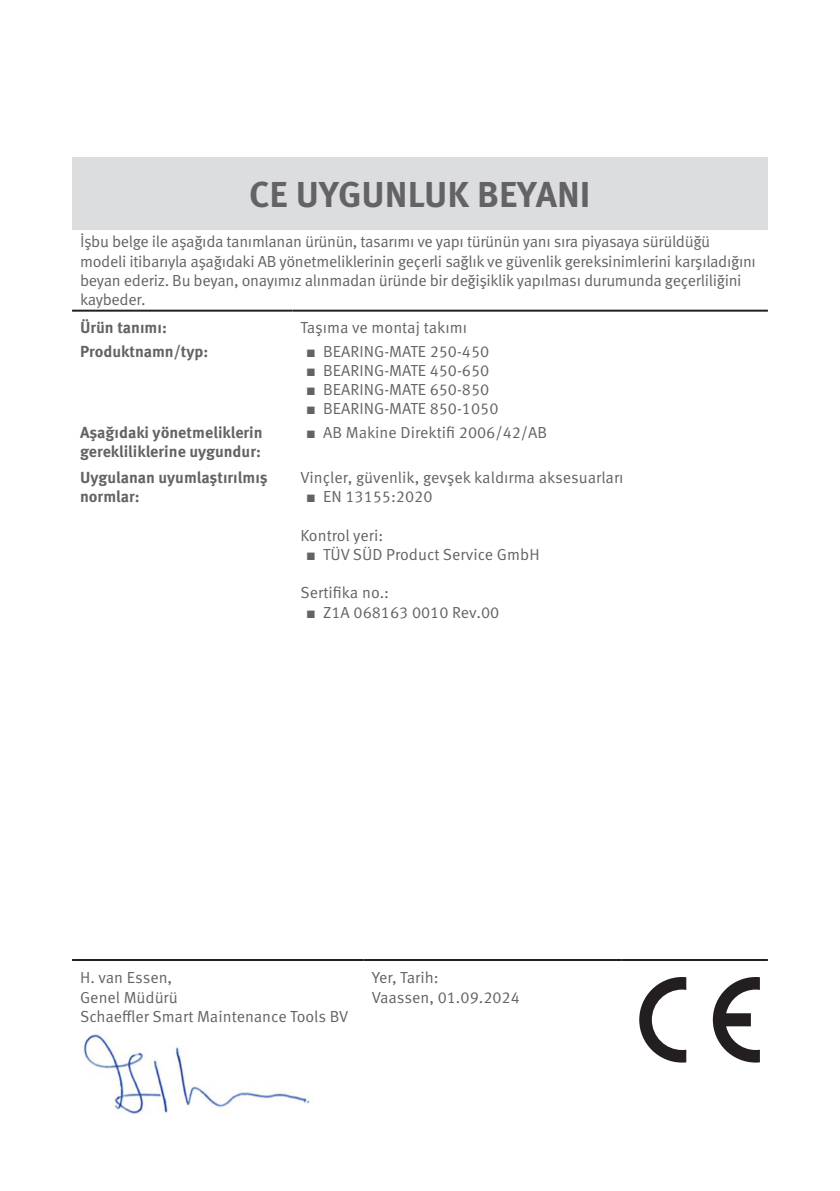
<style>
.page{position:relative;width:840px;height:1191px;background:#fff}
.page>*{position:absolute;margin:0;border:0;box-sizing:border-box;transform-origin:0 0}
.Platte_tekst{font:700 36px "Schaeffler Meta";color:#636366}
.Platte_tekst-2{font:16px "Schaeffler Meta";color:#636366}
.Platte_tekst-3{font:16px/19.2px "Schaeffler Meta";letter-spacing:-.02em;color:#636366}
.Platte_tekst_-_Bold{font:700 16px/19.2px "Schaeffler Meta";color:#636366}
.s1{font-family:"Arial"}
</style>
<div class="page">
<div style="left:72px;top:157px;width:695px;height:73px;background:#dcdddf"></div>
<hr style="left:72px;top:310px;width:220px;height:2px;background:#231f20">
<hr style="left:292px;top:310px;width:237px;height:2px;background:#231f20">
<hr style="left:529px;top:310px;width:238px;height:2px;background:#231f20">
<hr style="left:72px;top:959px;width:291px;height:2px;background:#231f20">
<hr style="left:363px;top:959px;width:258px;height:2px;background:#231f20">
<hr style="left:621px;top:959px;width:146px;height:2px;background:#231f20">
<img style="left:83px;top:1034px;width:227px;height:80px">
<svg style="left:639px;top:977px;width:47px;height:85px"></svg>
<svg style="left:712px;top:977px;width:47px;height:85px"></svg>
<p class="Platte_tekst" style="left:249px;top:172px;width:342px">CE UYGUNLUK BEYANI</p>
<p class="Platte_tekst-3" style="left:80px;top:232px;width:677px">İşbu belge ile aşağıda tanımlanan ürünün, tasarımı ve yapı türünün yanı sıra piyasaya sürüldüğü modeli itibarıyla aşağıdaki AB yönetmeliklerinin geçerli sağlık ve güvenlik gereksinimlerini karşıladığını beyan ederiz. Bu beyan, onayımız alınmadan üründe bir değişiklik yapılması durumunda geçerliliğini kaybeder.</p>
<p class="Platte_tekst_-_Bold" style="left:80px;top:318px;width:88px">Ürün tanımı:</p>
<p class="Platte_tekst-2" style="left:300px;top:318px;width:168px">Taşıma ve montaj takımı</p>
<p class="Platte_tekst_-_Bold" style="left:80px;top:342px;width:130px">Produktnamn/typ:</p>
<p class="Platte_tekst-2" style="left:306px;top:341px;width:185px"><span class="s1">■</span> BEARING-MATE 250-450</p>
<p class="Platte_tekst-2" style="left:306px;top:361px;width:185px"><span class="s1">■</span> BEARING-MATE 450-650</p>
<p class="Platte_tekst-2" style="left:306px;top:380px;width:185px"><span class="s1">■</span> BEARING-MATE 650-850</p>
<p class="Platte_tekst-2" style="left:306px;top:399px;width:194px"><span class="s1">■</span> BEARING-MATE 850-1050</p>
<p class="Platte_tekst_-_Bold" style="left:80px;top:423px;width:184px">Aşağıdaki yönetmeliklerin gerekliliklerine uygundur:</p>
<p class="Platte_tekst-2" style="left:306px;top:422px;width:242px"><span class="s1">■</span> AB Makine Direktifi 2006/42/AB</p>
<p class="Platte_tekst_-_Bold" style="left:80px;top:468px;width:189px">Uygulanan uyumlaştırılmış normlar:</p>
<p class="Platte_tekst-2" style="left:300px;top:468px;width:324px">Vinçler, güvenlik, gevşek kaldırma aksesuarları</p>
<p class="Platte_tekst-2" style="left:306px;top:487px;width:128px"><span class="s1">■</span> EN 13155:2020</p>
<p class="Platte_tekst-2" style="left:300px;top:525px;width:84px">Kontrol yeri:</p>
<p class="Platte_tekst-2" style="left:306px;top:545px;width:235px"><span class="s1">■</span> TÜV SÜD Product Service GmbH</p>
<p class="Platte_tekst-2" style="left:300px;top:583px;width:90px">Sertifika no.:</p>
<p class="Platte_tekst-2" style="left:306px;top:602px;width:195px"><span class="s1">■</span> Z1A 068163 0010 Rev.00</p>
<p class="Platte_tekst-3" style="left:80px;top:968px;width:94px">H. van Essen,</p>
<p class="Platte_tekst-2" style="left:80px;top:987px;width:99px">Genel Müdürü</p>
<p class="Platte_tekst-2" style="left:80px;top:1006px;width:270px">Schaeffler Smart Maintenance Tools BV</p>
<p class="Platte_tekst-2" style="left:371px;top:968px;width:68px">Yer, Tarih:</p>
<p class="Platte_tekst-2" style="left:371px;top:987px;width:150px">Vaassen, 01.09.2024</p>
</div>
